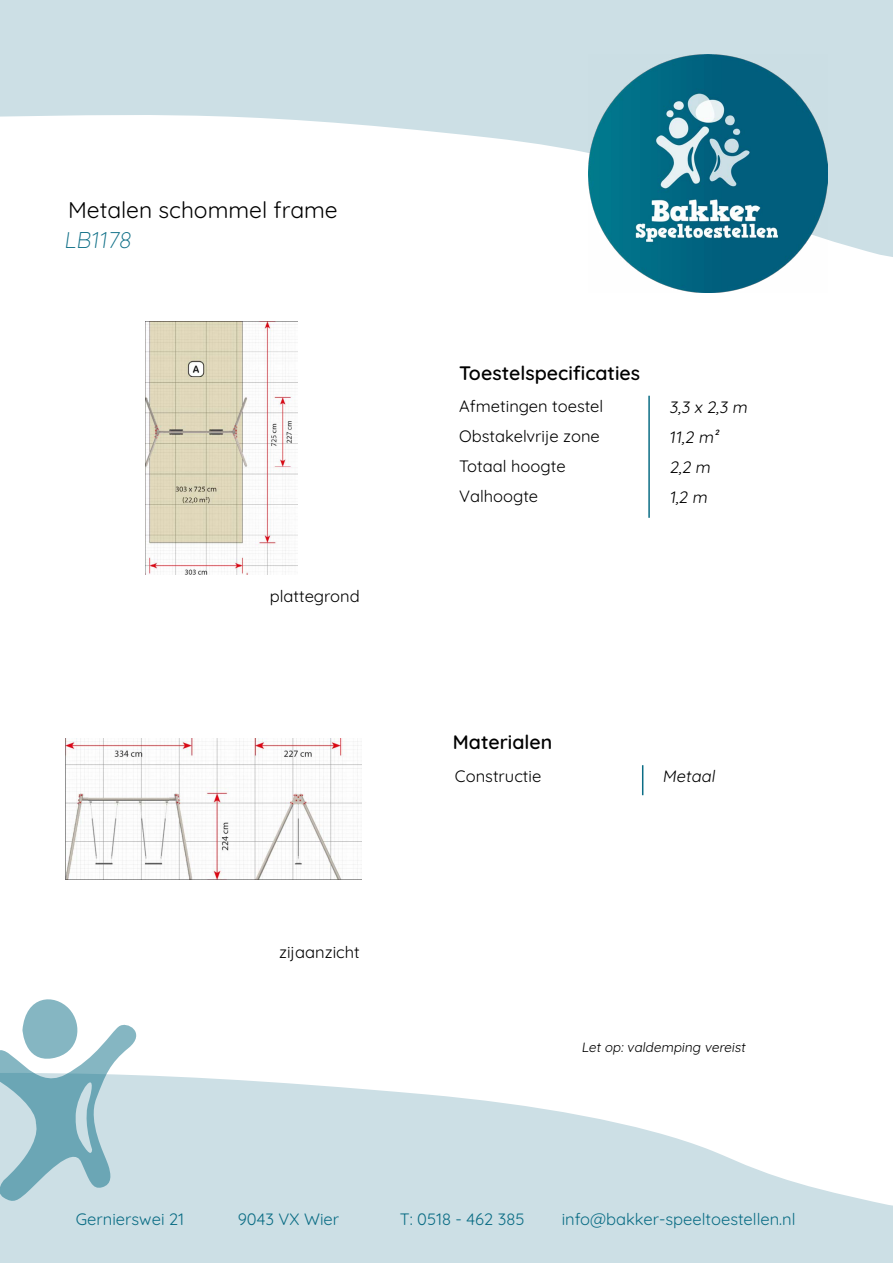
<style>
.page{position:relative;width:893px;height:1263px;background:#fff}
.page>*{position:absolute;margin:0;border:0;box-sizing:border-box;transform-origin:0 0}
.t1{font:22.8px "Quicksand";color:#000}
.t2{font:300 22.8px "Quicksand";color:#0b6d85}
.t3{font:600 19.5px "Quicksand";color:#000}
.t4{font:16.5px/30px "Quicksand";color:#000}
.t5{font:16.5px "Quicksand";color:#0b6d85}
.t6{font:13.5px "Quicksand";color:#000}
</style>
<div class="page">
<svg style="left:0;top:0;width:893px;height:257px;fill:#ccdfe5"></svg>
<img style="left:589px;top:54px;width:238px;height:238px">
<svg style="left:0;top:1075px;width:893px;height:188px;fill:#ccdfe5"></svg>
<svg style="left:0;top:999px;width:136px;height:202px"></svg>
<img style="left:145px;top:321px;width:152px;height:253px">
<img style="left:65px;top:739px;width:296px;height:140px">
<hr style="left:648px;top:396px;width:2px;height:122px;background:#0b6d85">
<hr style="left:642px;top:765px;width:1px;height:30px;background:#0b6d85">
<h1 class="t1" style="left:68px;top:193px;width:271px">Metalen schommel frame</h1>
<h1 class="t2" style="left:64px;top:222px;width:73px">LB1178</h1>
<p class="t4" style="left:270px;top:580px;width:91px">plattegrond</p>
<p class="t4" style="left:279px;top:936px;width:82px">zijaanzicht</p>
<p class="t3" style="left:459px;top:358px;width:182px">Toestelspecificaties</p>
<p class="t4" style="left:459px;top:390px;width:146px">Afmetingen toestel<br>Obstakelvrije zone<br>Totaal hoogte<br>Valhoogte</p>
<p class="t4" style="left:669px;top:390px;width:83px">3,3 x 2,3 m<br>11,2 m²<br>2,2 m<br>1,2 m</p>
<p class="t3" style="left:453px;top:727px;width:101px">Materialen</p>
<p class="t4" style="left:455px;top:759px;width:88px">Constructie</p>
<p class="t4" style="left:662px;top:759px;width:57px">Metaal</p>
<p class="t6" style="left:581px;top:1037px;width:168px">Let op: valdemping vereist</p>
<p class="t5" style="left:76px;top:1207px;width:110px">Gernierswei 21</p>
<p class="t5" style="left:238px;top:1207px;width:103px">9043 VX Wier</p>
<p class="t5" style="left:400px;top:1207px;width:126px">T: 0518 - 462 385</p>
<p class="t5" style="left:562px;top:1207px;width:235px">info@bakker-speeltoestellen.nl</p>
</div>
